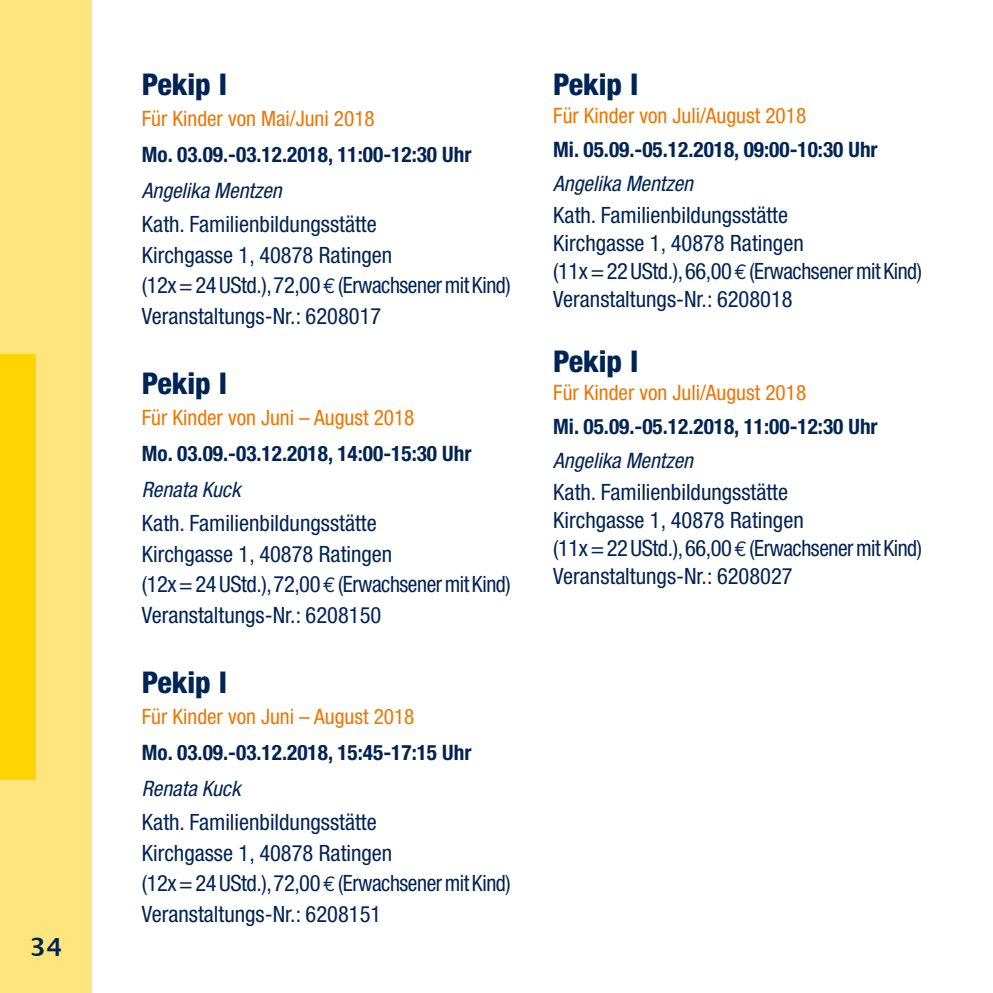
<style>
.page{position:relative;width:993px;height:993px;background:#fff}
.page>*{position:absolute;margin:0;border:0;box-sizing:border-box;transform-origin:0 0}
.t1{font:800 condensed 30px "Helvetica Neue";color:#002455}
.t2{font:700 25px "Lucida Grande";color:#002455}
.t3{font:condensed 22.5px/30.5px "Helvetica Neue";color:#002455}
.t4{font:700 condensed 21.25px "Helvetica Neue";color:#002455}
.t5{font:condensed 21.25px "Helvetica Neue";color:#ee7500}
.t6{font:italic condensed 21.25px "Helvetica Neue";color:#002455}
.s1{font-family:"Euro Mono";font-stretch:normal;font-size:21.25px}
</style>
<div class="page">
<div style="left:0;top:0;width:92px;height:992px;background:#ffe57e"></div>
<div style="left:0;top:354px;width:35px;height:426px;background:#ffd400"></div>
<p class="t2" style="left:30px;top:926px;width:35px">34</p>
<h1 class="t1" style="left:142px;top:66px;width:87px">Pekip I</h1>
<p class="t5" style="left:142px;top:106px;width:234px">Für Kinder von Mai/Juni 2018</p>
<p class="t4" style="left:142px;top:141px;width:331px">Mo. 03.09.-03.12.2018, 11:00-12:30 Uhr</p>
<p class="t6" style="left:142px;top:178px;width:141px">Angelika Mentzen</p>
<p class="t3" style="left:142px;top:209px;width:370px">Kath. Familienbildungsstätte<br>Kirchgasse 1, 40878 Ratingen<br>(12x = 24 UStd.), 72,00 <span class="s1">E</span>(Erwachsener mit Kind)<br>Veranstaltungs-Nr.: 6208017</p>
<h1 class="t1" style="left:142px;top:365px;width:87px">Pekip I</h1>
<p class="t5" style="left:142px;top:405px;width:274px">Für Kinder von Juni – August 2018</p>
<p class="t4" style="left:142px;top:440px;width:331px">Mo. 03.09.-03.12.2018, 14:00-15:30 Uhr</p>
<p class="t6" style="left:142px;top:477px;width:100px">Renata Kuck</p>
<p class="t3" style="left:142px;top:507px;width:370px">Kath. Familienbildungsstätte<br>Kirchgasse 1, 40878 Ratingen<br>(12x = 24 UStd.), 72,00 <span class="s1">E</span>(Erwachsener mit Kind)<br>Veranstaltungs-Nr.: 6208150</p>
<h1 class="t1" style="left:142px;top:663px;width:87px">Pekip I</h1>
<p class="t5" style="left:142px;top:703px;width:274px">Für Kinder von Juni – August 2018</p>
<p class="t4" style="left:142px;top:739px;width:331px">Mo. 03.09.-03.12.2018, 15:45-17:15 Uhr</p>
<p class="t6" style="left:142px;top:776px;width:100px">Renata Kuck</p>
<p class="t3" style="left:142px;top:806px;width:370px">Kath. Familienbildungsstätte<br>Kirchgasse 1, 40878 Ratingen<br>(12x = 24 UStd.), 72,00 <span class="s1">E</span>(Erwachsener mit Kind)<br>Veranstaltungs-Nr.: 6208151</p>
<h1 class="t1" style="left:553px;top:66px;width:87px">Pekip I</h1>
<p class="t5" style="left:553px;top:103px;width:254px">Für Kinder von Juli/August 2018</p>
<p class="t4" style="left:553px;top:136px;width:326px">Mi. 05.09.-05.12.2018, 09:00-10:30 Uhr</p>
<p class="t6" style="left:553px;top:171px;width:141px">Angelika Mentzen</p>
<p class="t3" style="left:553px;top:200px;width:370px;line-height:28.2px">Kath. Familienbildungsstätte<br>Kirchgasse 1, 40878 Ratingen<br>(11x = 22 UStd.), 66,00 <span class="s1">E</span>(Erwachsener mit Kind)<br>Veranstaltungs-Nr.: 6208018</p>
<h1 class="t1" style="left:553px;top:343px;width:87px">Pekip I</h1>
<p class="t5" style="left:553px;top:380px;width:254px">Für Kinder von Juli/August 2018</p>
<p class="t4" style="left:553px;top:413px;width:326px">Mi. 05.09.-05.12.2018, 11:00-12:30 Uhr</p>
<p class="t6" style="left:553px;top:448px;width:141px">Angelika Mentzen</p>
<p class="t3" style="left:553px;top:477px;width:370px;line-height:28.2px">Kath. Familienbildungsstätte<br>Kirchgasse 1, 40878 Ratingen<br>(11x = 22 UStd.), 66,00 <span class="s1">E</span>(Erwachsener mit Kind)<br>Veranstaltungs-Nr.: 6208027</p>
</div>
